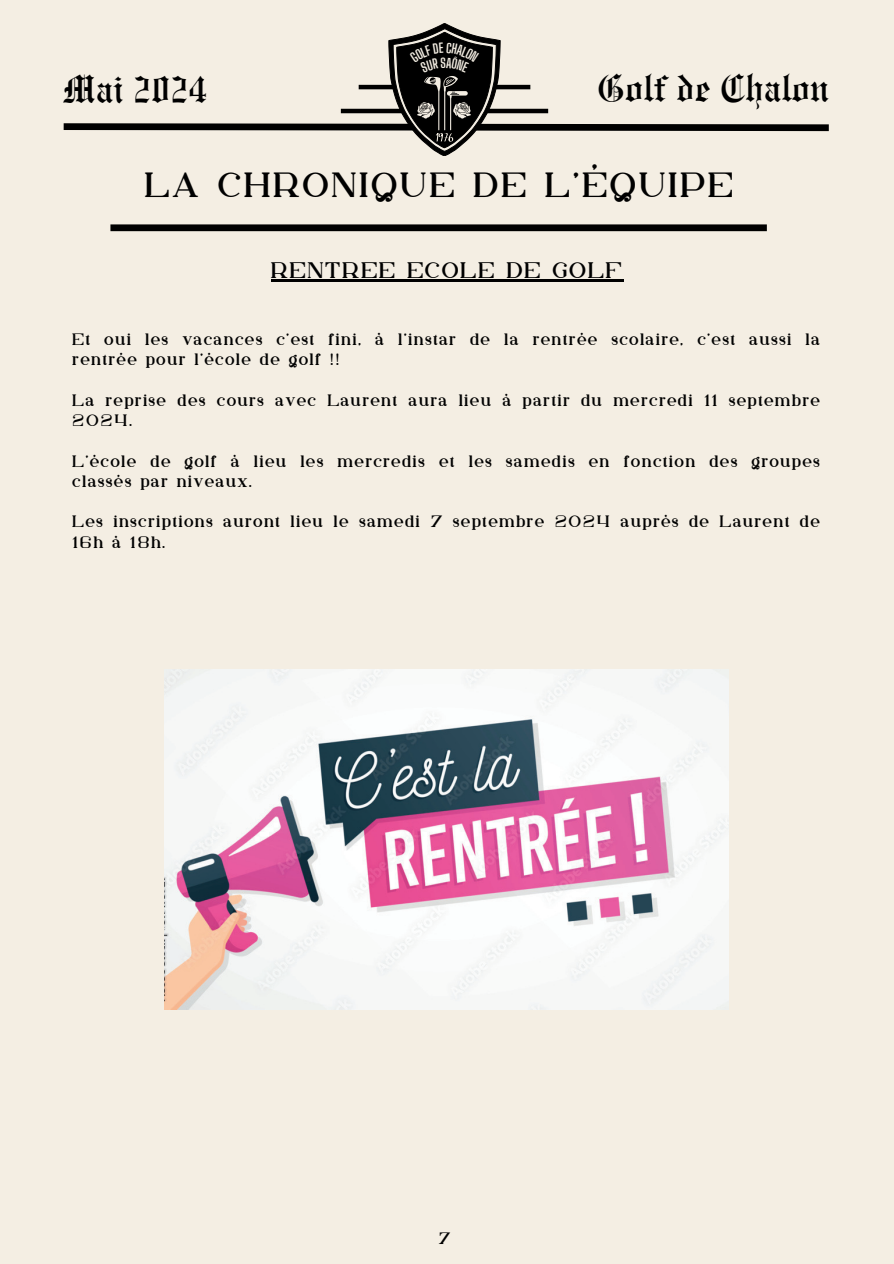
<style>
.page{position:relative;width:894px;height:1264px;background:#fff}
.page>*{position:absolute;margin:0;border:0;box-sizing:border-box;transform-origin:0 0}
.t1{font:40.5px "Engravers Old English BT";letter-spacing:.005em;color:#000}
.t2{font:34.95px "Kuchek";letter-spacing:.075em;color:#000}
.t3{font:22.5px "Kuchek";letter-spacing:.075em;color:#000}
.t4{font:16.5px/20.2px "Kuchek";letter-spacing:.075em;color:#000}
</style>
<div class="page">
<div style="left:0;top:0;width:893px;height:1263px;background:#f4eee3"></div>
<div style="left:110px;top:224px;width:656px;height:7px;background:#000"></div>
<img style="left:164px;top:670px;width:564px;height:339px">
<hr style="left:270px;top:280px;width:353px;height:2px;background:#000">
<svg style="left:63px;top:24px;width:766px;height:132px"></svg>
<h1 class="t1" style="left:64px;top:65px;width:145px">Mai 2024</h1>
<h1 class="t1" style="left:597px;top:65px;width:232px">Golf de Chalon</h1>
<h2 class="t2" style="left:144px;top:160px;width:589px">LA CHRONIQUE DE L’ÉQUIPE</h2>
<h3 class="t3" style="left:270px;top:253px;width:352px">RENTREE ECOLE DE GOLF</h3>
<p class="t4" style="left:72px;top:330px;width:749px">Et oui les vacances c’est fini, à l’instar de la rentrée scolaire, c’est aussi la rentrée pour l’école de golf !!</p>
<p class="t4" style="left:72px;top:391px;width:749px">La reprise des cours avec Laurent aura lieu à partir du mercredi 11 septembre<br>2024.</p>
<p class="t4" style="left:72px;top:451px;width:749px">L’école de golf à lieu les mercredis et les samedis en fonction des groupes classés par niveaux.</p>
<p class="t4" style="left:72px;top:512px;width:749px">Les inscriptions auront lieu le samedi 7 septembre 2024 auprès de Laurent de<br>16h à 18h.</p>
<p class="t4" style="left:438px;top:1228px;width:14px">7</p>
</div>
